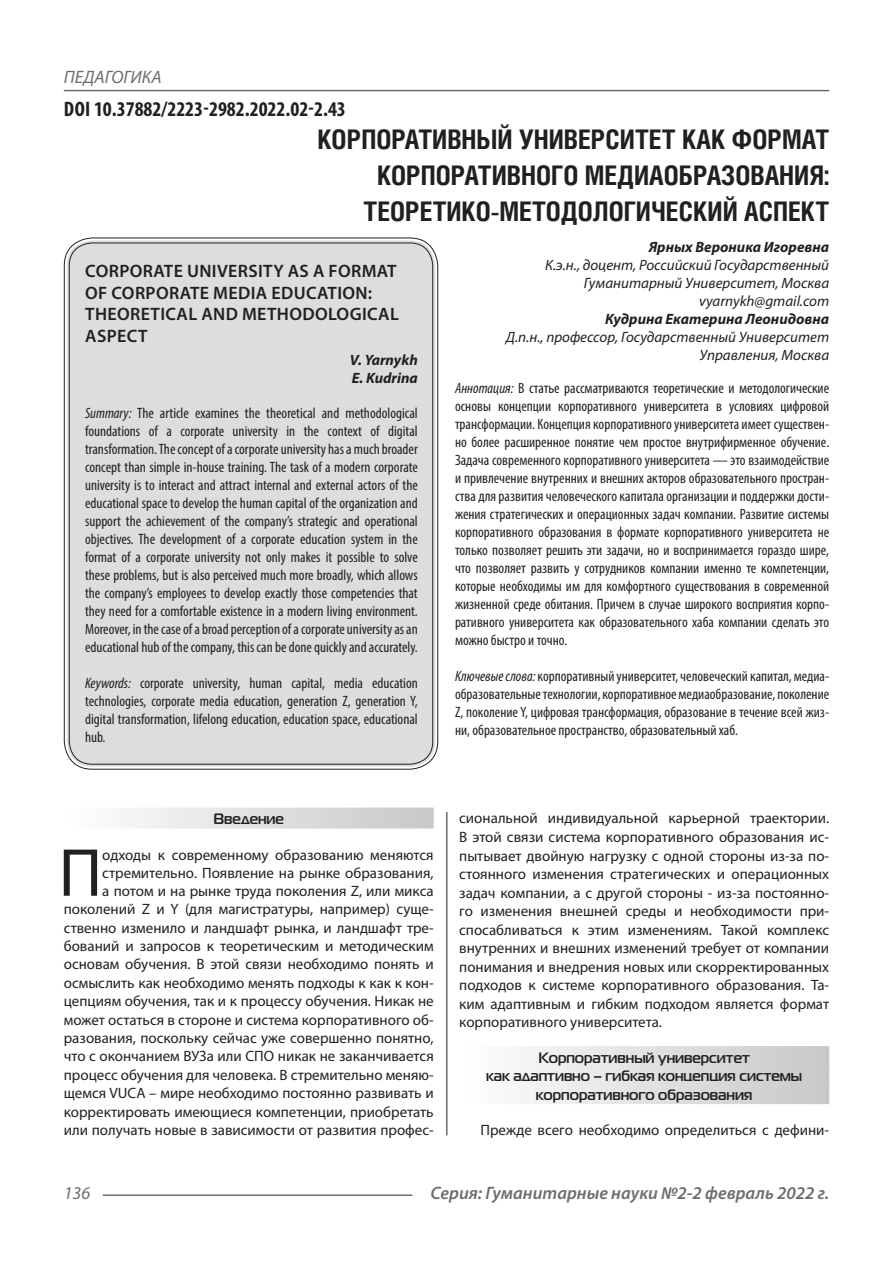
<style>
.page{position:relative;width:893px;height:1263px;background:#fff}
.page>*{position:absolute;margin:0;border:0;box-sizing:border-box;transform-origin:0 0}
.Статья_текст_первый{font:68.4px "Myriad Pro";color:#231f20}
.Статья_название{font:700 27px/36px "Helios Cond C";color:#231f20;text-align:right}
.ДОИ{font:700 condensed 21px "Myriad Pro";color:#231f20}
.Статья_название_англ{font:600 18px/21.6px "Myriad Pro";letter-spacing:.02em;color:#231f20}
.t1{font:italic 600 18px "Myriad Pro";color:#6c6d70}
.t2{font:italic 18px "Myriad Pro";color:#6c6d70}
.Статья_текст_первый-2{font:15px/18.3px "Myriad Pro";color:#231f20;text-align:right}
.Статья_аннотация_тек{font:condensed 15px/18px "Myriad Pro";color:#231f20;text-align:justify}
.Статья_аннотация_анг{font:condensed 15px/18px "Myriad Pro";color:#231f20;text-align:justify}
.Статья_автор_инфо{font:italic 15px/18px "Myriad Pro";color:#231f20;text-align:right}
.Статья_подзаголовок{font:700 15px "Magistral C";color:#231f20}
.Статья_автор_фио_рус{font:italic 700 15px "Myriad Pro";color:#231f20}
.Статья_текст{font:15px "Myriad Pro";color:#231f20}
.Статья_автор_англ{font:italic 700 15px "Myriad Pro";color:#231f20}
.s1{font-style:italic}
</style>
<div class="page">
<hr style="left:446px;top:128px;width:1px;height:1007px;background:#231f20">
<hr style="left:103px;top:1194px;width:309px;height:2px;background:#6c6d70">
<hr style="left:64px;top:90px;width:765px;height:1px;background:#6c6d70">
<div style="left:441px;top:126px;width:10px;height:686px;background:#fff"></div>
<div style="left:67px;top:240px;width:368px;height:527px;background:#dcdddf;border-radius:26px"></div>
<div style="left:64px;top:807px;width:370px;height:21px;background:linear-gradient(to right,#fefeff,#c6c8ca)"></div>
<div style="left:459px;top:1046px;width:370px;height:21px;background:linear-gradient(to right,#fefeff,#c6c8ca)"></div>
<div style="left:459px;top:1064px;width:370px;height:21px;background:linear-gradient(to right,#fefeff,#c6c8ca)"></div>
<div style="left:459px;top:1083px;width:370px;height:21px;background:linear-gradient(to right,#fefeff,#c6c8ca)"></div>
<p class="t2" style="left:64px;top:66px;width:100px">ПЕДАГОГИКА</p>
<p class="ДОИ" style="left:64px;top:96px;width:283px">DOI 10.37882/2223-2982.2022.02-2.43</p>
<p class="Статья_название" style="left:318px;top:121px;width:513px">КОРПОРАТИВНЫЙ УНИВЕРСИТЕТ КАК ФОРМАТ<br>КОРПОРАТИВНОГО МЕДИАОБРАЗОВАНИЯ:</p>
<p class="Статья_название" style="left:364px;top:193px;width:467px">ТЕОРЕТИКО-МЕТОДОЛОГИЧЕСКИЙ АСПЕКТ</p>
<p class="Статья_автор_фио_рус" style="left:649px;top:237px;width:182px">Ярных Вероника Игоревна</p>
<p class="Статья_автор_инфо" style="left:545px;top:256px;width:286px">К.э.н., доцент, Российский Государственный<br>Гуманитарный Университет, Москва</p>
<p class="Статья_автор_инфо" style="left:699px;top:292px;width:132px">vyarnykh@gmail.com</p>
<p class="Статья_автор_фио_рус" style="left:605px;top:309px;width:226px">Кудрина Екатерина Леонидовна</p>
<p class="Статья_автор_инфо" style="left:506px;top:328px;width:325px">Д.п.н., профессор, Государственный Университет<br>Управления, Москва</p>
<p class="Статья_аннотация_тек" style="left:455px;top:379px;width:376px"><span class="s1">Аннотация:</span> В статье рассматриваются теоретические и методологические основы концепции корпоративного университета в условиях цифровой трансформации. Концепция корпоративного университета имеет существен&shy;но более расширенное понятие чем простое внутрифирменное обучение.<br>Задача современного корпоративного университета — это взаимодействие и привлечение внутренних и внешних акторов образовательного простран&shy;ства для развития человеческого капитала организации и поддержки дости&shy;жения стратегических и операционных задач компании. Развитие системы корпоративного образования в формате корпоративного университета не только позволяет решить эти задачи, но и воспринимается гораздо шире, что позволяет развить у сотрудников компании именно те компетенции, которые необходимы им для комфортного существования в современной жизненной среде обитания. Причем в случае широкого восприятия корпо&shy;ративного университета как образовательного хаба компании сделать это можно быстро и точно.</p>
<p class="Статья_аннотация_тек" style="left:455px;top:667px;width:376px"><span class="s1">Ключевые слова:</span>корпоративный университет, человеческий капитал, медиа&shy;образовательные технологии, корпоративное медиаобразование, поколение Z, поколение Y, цифровая трансформация, образование в течение всей жиз&shy;ни, образовательное пространство, образовательный хаб.</p>
<p class="Статья_название_англ" style="left:85px;top:260px;width:315px">CORPORATE UNIVERSITY AS A FORMAT<br>OF CORPORATE MEDIA EDUCATION:<br>THEORETICAL AND METHODOLOGICAL<br>ASPECT</p>
<p class="Статья_автор_англ" style="left:350px;top:350px;width:69px">V. Yarnykh</p>
<p class="Статья_автор_англ" style="left:352px;top:368px;width:67px">E. Kudrina</p>
<p class="Статья_аннотация_анг" style="left:85px;top:404px;width:334px"><span class="s1">Summary:</span> The article examines the theoretical and methodological foundations of a corporate university in the context of digital transformation. The concept of a corporate university has a much broader concept than simple in-house training. The task of a modern corporate university is to interact and attract internal and external actors of the educational space to develop the human capital of the organization and support the achievement of the company’s strategic and operational objectives. The development of a corporate education system in the format of a corporate university not only makes it possible to solve these problems, but is also perceived much more broadly, which allows the company’s employees to develop exactly those competencies that they need for a comfortable existence in a modern living environment.<br>Moreover, in the case of a broad perception of a corporate university as an educational hub of the company, this can be done quickly and accurately.</p>
<p class="Статья_аннотация_анг" style="left:85px;top:674px;width:334px"><span class="s1">Keywords:</span> corporate university, human capital, media education technologies, corporate media education, generation Z, generation Y, digital transformation, lifelong education, education space, educational hub.</p>
<p class="Статья_подзаголовок" style="left:213px;top:810px;width:72px">Введение</p>
<p class="Статья_текст_первый-2" style="left:64px;top:845px;width:371px">одходы к современному образованию меняются стремительно. Появление на рынке образования,<br>а потом и на рынке труда поколения Z, или микса поколений Z и Y (для магистратуры, например) суще&shy;ственно изменило и ландшафт рынка, и ландшафт тре&shy;бований и запросов к теоретическим и методическим основам обучения. В этой связи необходимо понять и осмыслить как необходимо менять подходы к как к кон&shy;цепциям обучения, так и к процессу обучения. Никак не может остаться в стороне и система корпоративного об&shy;разования, поскольку сейчас уже совершенно понятно, что с окончанием ВУЗа или СПО никак не заканчивается процесс обучения для человека. В стремительно меняю&shy;щемся VUCA – мире необходимо постоянно развивать и корректировать имеющиеся компетенции, приобретать или получать новые в зависимости от развития профес-</p>
<p class="Статья_текст_первый" style="left:59px;top:831px;width:45px">П</p>
<p class="Статья_текст_первый-2" style="left:459px;top:809px;width:371px;text-align:justify">сиональной индивидуальной карьерной траектории.<br>В этой связи система корпоративного образования ис&shy;пытывает двойную нагрузку с одной стороны из-за по&shy;стоянного изменения стратегических и операционных задач компании, а с другой стороны - из-за постоянно&shy;го изменения внешней среды и необходимости при&shy;спосабливаться к этим изменениям. Такой комплекс внутренних и внешних изменений требует от компании понимания и внедрения новых или скорректированных подходов к системе корпоративного образования. Та&shy;ким адаптивным и гибким подходом является формат корпоративного университета.</p>
<p class="Статья_подзаголовок" style="left:539px;top:1048px;width:213px">Корпоративный университет</p>
<p class="Статья_подзаголовок" style="left:486px;top:1067px;width:317px">как адаптивно – гибкая концепция системы</p>
<p class="Статья_подзаголовок" style="left:536px;top:1086px;width:218px">корпоративного образования</p>
<p class="Статья_текст" style="left:480px;top:1121px;width:350px">Прежде всего необходимо определиться с дефини-</p>
<p class="t2" style="left:64px;top:1182px;width:28px">136</p>
<p class="t1" style="left:430px;top:1182px;width:400px">Серия: Гуманитарные науки №2-2 февраль 2022 г.</p>
</div>
